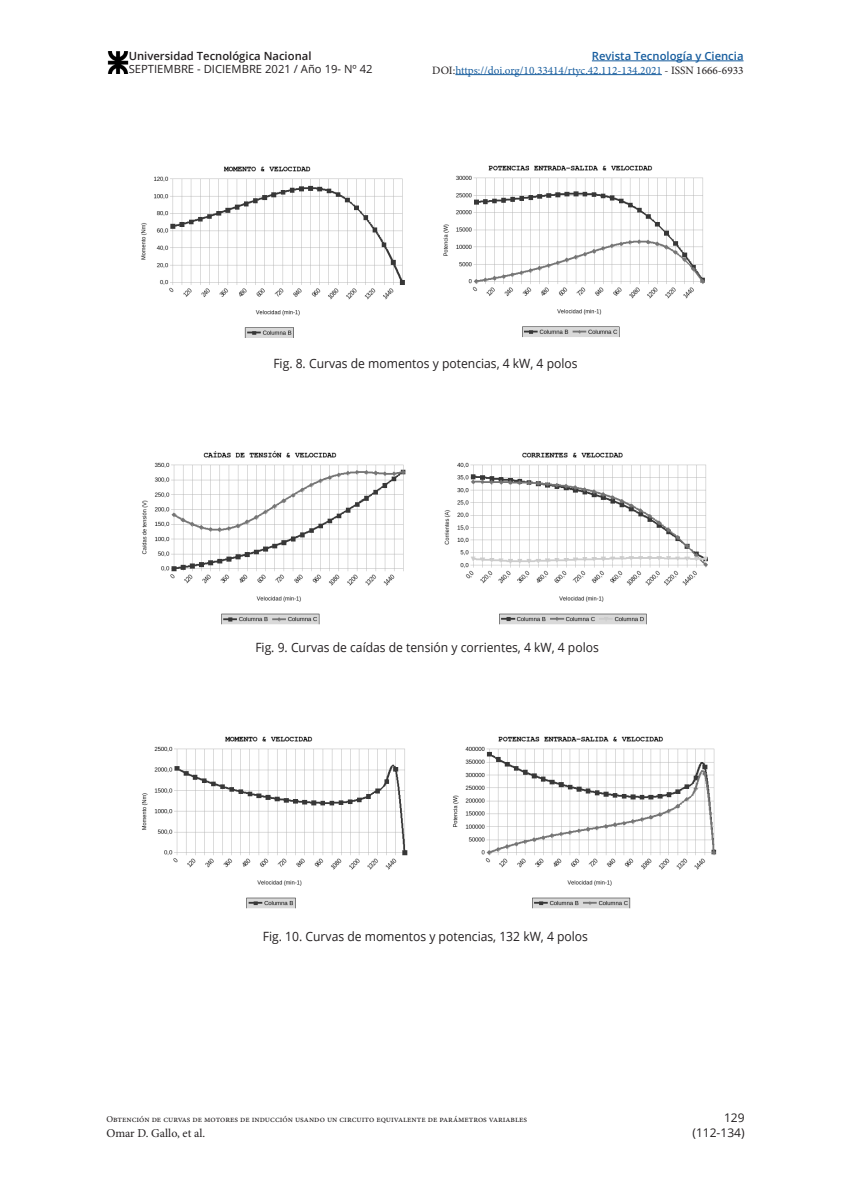
<style>
.page{position:relative;width:851px;height:1191px;background:#fff}
.page>*{position:absolute;margin:0;border:0;box-sizing:border-box;transform-origin:0 0}
.t1{font:12.75px "Open Sans";color:#231f20;scale:.95 1}
.t2{font:12px "Minion Pro";color:#231f20}
.t3{font:12px/15px "Open Sans";color:#231f20;text-align:right}
.t4{font:11.25px "Minion Pro";color:#175d9e}
.t5{font:11.25px "Open Sans";color:#231f20}
.t6{font:600 11.25px "Open Sans";color:#231f20}
.t7{font:600 11.25px "Open Sans";color:#175d9e}
.t8{font:9px "Minion Pro";color:#231f20}
.s1{color:#231f20}
</style>
<div class="page">
<hr style="left:591px;top:61px;width:152px;height:1px;background:#175d9e">
<hr style="left:455px;top:74px;width:206px;height:1px;background:#175d9e">
<img style="left:107px;top:51px;width:22px;height:23px">
<img style="left:141px;top:165px;width:564px;height:173px">
<img style="left:142px;top:450px;width:566px;height:175px">
<img style="left:142px;top:736px;width:575px;height:173px">
<p class="t6" style="left:129px;top:48px;width:184px">Universidad Tecnológica Nacional</p>
<p class="t5" style="left:129px;top:61px;width:245px">SEPTIEMBRE - DICIEMBRE 2021 / Año 19- Nº 42</p>
<p class="t7" style="left:591px;top:48px;width:153px">Revista Tecnología y Ciencia</p>
<p class="t4" style="left:432px;top:62px;width:313px"><span class="s1">DOI:</span>https://doi.org/10.33414/rtyc.42.112-134.2021 <span class="s1">- ISSN 1666-6933</span></p>
<p class="t1" style="left:273px;top:355px;width:322px">Fig. 8. Curvas de momentos y potencias, 4 kW, 4 polos</p>
<p class="t1" style="left:255px;top:639px;width:363px">Fig. 9. Curvas de caídas de tensión y corrientes, 4 kW, 4 polos</p>
<p class="t1" style="left:263px;top:927px;width:343px">Fig. 10. Curvas de momentos y potencias, 132 kW, 4 polos</p>
<p class="t8" style="left:106px;top:1112px;width:422px">Obtención de curvas de motores de inducción usando un circuito equivalente de parámetros variables</p>
<p class="t2" style="left:106px;top:1124px;width:100px">Omar D. Gallo, et al.</p>
<p class="t3" style="left:692px;top:1110px;width:54px">129 (112-134)</p>
</div>
